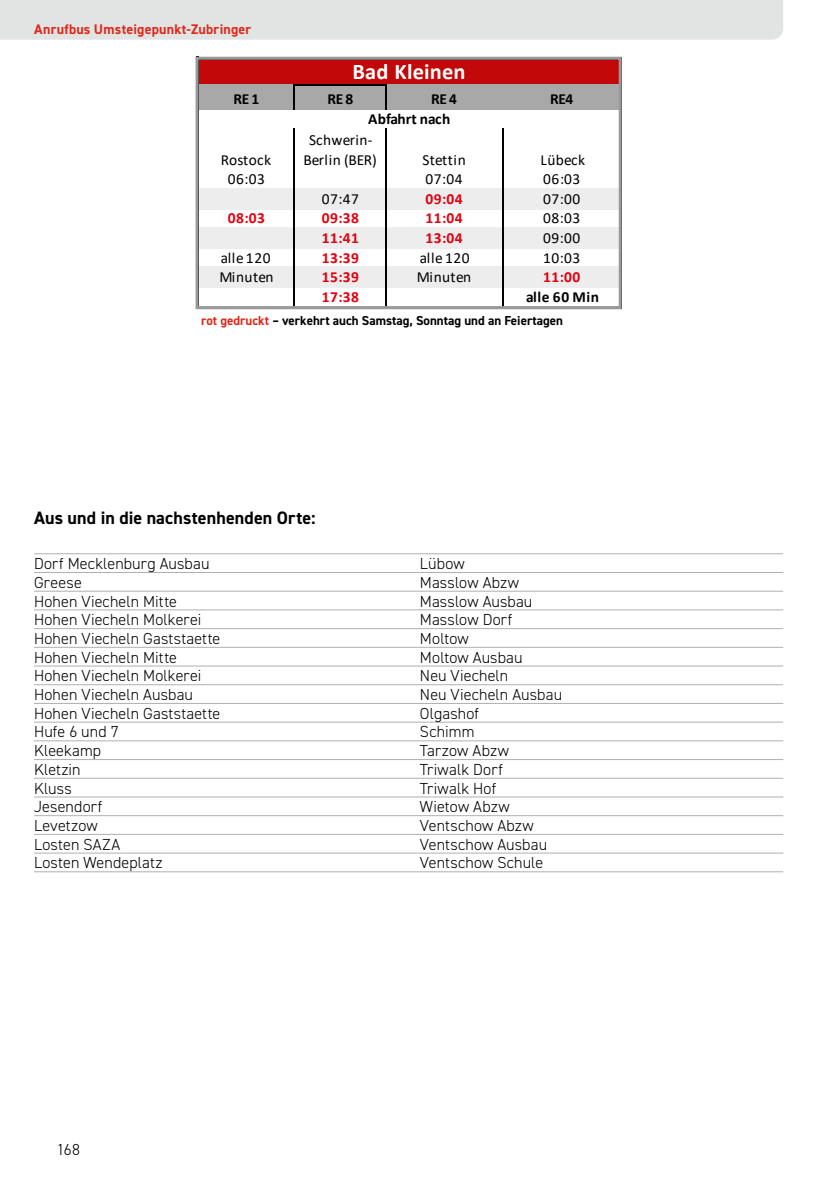
<style>
.page{position:relative;width:840px;height:1191px;background:#fff}
.page>*{position:absolute;margin:0;border:0;box-sizing:border-box;transform-origin:0 0}
.t1{font:700 22.4px "Calibri";letter-spacing:.005em;color:#fff}
.t2{font:700 18px "DIN2014";letter-spacing:.01em;color:#000}
.t3{font:300 16px "DIN2014";letter-spacing:.01em;color:#000}
.t4{font:15.4px/19.6px "Calibri";letter-spacing:.03em;color:#000;text-align:center}
.t5{font:700 15.4px "Calibri";letter-spacing:.04em;color:#e3000f}
.t6{font:700 15.4px "Calibri";letter-spacing:.01em;color:#000}
.t7{font:700 14px "DIN2014";letter-spacing:.015em;color:#dd2a1b}
.t8{font:700 13px "DIN2014";color:#000}
.s1{color:#dd2a1b}
</style>
<div class="page">
<div style="left:0;top:0;width:782px;height:40px;background:#e2e3e3"></div>
<div style="left:197px;top:267px;width:424px;height:21px;background:#ededed"></div>
<div style="left:197px;top:58px;width:424px;height:28px;background:#c30809"></div>
<div style="left:197px;top:85px;width:424px;height:25px;background:#a8a8a8"></div>
<div style="left:197px;top:188px;width:424px;height:21px;background:#ededed"></div>
<div style="left:197px;top:228px;width:424px;height:21px;background:#ededed"></div>
<hr style="left:293px;top:85px;width:2px;height:25px;background:#000">
<hr style="left:384px;top:86px;width:2px;height:24px;background:#000">
<hr style="left:293px;top:128px;width:2px;height:181px;background:#000">
<hr style="left:384px;top:128px;width:2px;height:181px;background:#000">
<hr style="left:502px;top:128px;width:1px;height:181px;background:#000">
<hr style="left:295px;top:85px;width:91px;height:1px;background:#000">
<div style="left:195px;top:57px;width:426px;height:252px;border:3px solid #989999"></div>
<hr style="left:34px;top:572px;width:386px;height:1px;background:#afb0b0">
<hr style="left:420px;top:572px;width:362px;height:1px;background:#afb0b0">
<hr style="left:34px;top:591px;width:386px;height:1px;background:#afb0b0">
<hr style="left:420px;top:591px;width:362px;height:1px;background:#afb0b0">
<hr style="left:34px;top:609px;width:386px;height:1px;background:#afb0b0">
<hr style="left:420px;top:609px;width:362px;height:1px;background:#afb0b0">
<hr style="left:34px;top:628px;width:386px;height:1px;background:#afb0b0">
<hr style="left:420px;top:628px;width:362px;height:1px;background:#afb0b0">
<hr style="left:34px;top:647px;width:386px;height:1px;background:#afb0b0">
<hr style="left:420px;top:647px;width:362px;height:1px;background:#afb0b0">
<hr style="left:34px;top:665px;width:386px;height:1px;background:#afb0b0">
<hr style="left:420px;top:665px;width:362px;height:1px;background:#afb0b0">
<hr style="left:34px;top:684px;width:386px;height:1px;background:#afb0b0">
<hr style="left:420px;top:684px;width:362px;height:1px;background:#afb0b0">
<hr style="left:34px;top:703px;width:386px;height:1px;background:#afb0b0">
<hr style="left:420px;top:703px;width:362px;height:1px;background:#afb0b0">
<hr style="left:34px;top:722px;width:386px;height:1px;background:#afb0b0">
<hr style="left:420px;top:722px;width:362px;height:1px;background:#afb0b0">
<hr style="left:34px;top:740px;width:386px;height:1px;background:#afb0b0">
<hr style="left:420px;top:740px;width:362px;height:1px;background:#afb0b0">
<hr style="left:34px;top:759px;width:386px;height:1px;background:#afb0b0">
<hr style="left:420px;top:759px;width:362px;height:1px;background:#afb0b0">
<hr style="left:34px;top:778px;width:386px;height:1px;background:#afb0b0">
<hr style="left:420px;top:778px;width:362px;height:1px;background:#afb0b0">
<hr style="left:34px;top:796px;width:386px;height:1px;background:#afb0b0">
<hr style="left:420px;top:796px;width:362px;height:1px;background:#afb0b0">
<hr style="left:34px;top:815px;width:386px;height:1px;background:#afb0b0">
<hr style="left:420px;top:815px;width:362px;height:1px;background:#afb0b0">
<hr style="left:34px;top:834px;width:386px;height:1px;background:#afb0b0">
<hr style="left:420px;top:834px;width:362px;height:1px;background:#afb0b0">
<hr style="left:34px;top:852px;width:386px;height:1px;background:#afb0b0">
<hr style="left:420px;top:852px;width:362px;height:1px;background:#afb0b0">
<hr style="left:34px;top:553px;width:386px;height:1px;background:#afb0b0">
<hr style="left:420px;top:553px;width:362px;height:1px;background:#afb0b0">
<hr style="left:34px;top:871px;width:386px;height:1px;background:#afb0b0">
<hr style="left:420px;top:871px;width:362px;height:1px;background:#afb0b0">
<p class="t7" style="left:34px;top:19px;width:219px">Anrufbus Umsteigepunkt-Zubringer</p>
<h1 class="t1" style="left:352px;top:56px;width:114px">Bad Kleinen</h1>
<p class="t6" style="left:368px;top:108px;width:84px">Abfahrt nach</p>
<p class="t6" style="left:233px;top:88px;width:27px">RE 1</p>
<p class="t6" style="left:327px;top:88px;width:27px">RE 8</p>
<p class="t6" style="left:431px;top:88px;width:27px">RE 4</p>
<p class="t6" style="left:550px;top:88px;width:25px">RE4</p>
<p class="t4" style="left:221px;top:149px;width:52px">Rostock</p>
<p class="t4" style="left:303px;top:130px;width:75px">Schwerin-<br>Berlin (BER)</p>
<p class="t4" style="left:422px;top:149px;width:45px">Stettin</p>
<p class="t4" style="left:540px;top:149px;width:46px">Lübeck</p>
<p class="t4" style="left:228px;top:169px;width:39px">06:03</p>
<p class="t4" style="left:425px;top:169px;width:39px">07:04</p>
<p class="t4" style="left:543px;top:169px;width:39px">06:03</p>
<p class="t4" style="left:321px;top:188px;width:39px">07:47</p>
<p class="t5" style="left:425px;top:188px;width:39px">09:04</p>
<p class="t4" style="left:543px;top:188px;width:39px">07:00</p>
<p class="t5" style="left:228px;top:207px;width:39px">08:03</p>
<p class="t5" style="left:321px;top:207px;width:39px">09:38</p>
<p class="t5" style="left:425px;top:207px;width:39px">11:04</p>
<p class="t4" style="left:543px;top:208px;width:39px">08:03</p>
<p class="t5" style="left:321px;top:227px;width:39px">11:41</p>
<p class="t5" style="left:425px;top:227px;width:39px">13:04</p>
<p class="t4" style="left:543px;top:228px;width:39px">09:00</p>
<p class="t4" style="left:221px;top:247px;width:51px">alle 120</p>
<p class="t5" style="left:321px;top:247px;width:39px">13:39</p>
<p class="t4" style="left:419px;top:247px;width:51px">alle 120</p>
<p class="t4" style="left:543px;top:247px;width:39px">10:03</p>
<p class="t4" style="left:219px;top:267px;width:56px">Minuten</p>
<p class="t5" style="left:321px;top:266px;width:39px">15:39</p>
<p class="t4" style="left:417px;top:267px;width:56px">Minuten</p>
<p class="t5" style="left:543px;top:266px;width:39px">11:00</p>
<p class="t5" style="left:321px;top:286px;width:39px">17:38</p>
<p class="t6" style="left:526px;top:286px;width:74px">alle 60 Min</p>
<p class="t8" style="left:201px;top:312px;width:363px"><span class="s1">rot gedruckt</span> – verkehrt auch Samstag, Sonntag und an Feiertagen</p>
<p class="t2" style="left:34px;top:506px;width:283px">Aus und in die nachstenhenden Orte:</p>
<p class="t3" style="left:34px;top:554px;width:177px">Dorf Mecklenburg Ausbau</p>
<p class="t3" style="left:420px;top:554px;width:46px">Lübow</p>
<p class="t3" style="left:34px;top:572px;width:49px">Greese</p>
<p class="t3" style="left:420px;top:572px;width:101px">Masslow Abzw</p>
<p class="t3" style="left:34px;top:591px;width:144px">Hohen Viecheln Mitte</p>
<p class="t3" style="left:420px;top:591px;width:114px">Masslow Ausbau</p>
<p class="t3" style="left:34px;top:610px;width:169px">Hohen Viecheln Molkerei</p>
<p class="t3" style="left:420px;top:610px;width:94px">Masslow Dorf</p>
<p class="t3" style="left:34px;top:628px;width:188px">Hohen Viecheln Gaststaette</p>
<p class="t3" style="left:420px;top:628px;width:50px">Moltow</p>
<p class="t3" style="left:34px;top:647px;width:144px">Hohen Viecheln Mitte</p>
<p class="t3" style="left:420px;top:647px;width:104px">Moltow Ausbau</p>
<p class="t3" style="left:34px;top:666px;width:169px">Hohen Viecheln Molkerei</p>
<p class="t3" style="left:420px;top:666px;width:90px">Neu Viecheln</p>
<p class="t3" style="left:34px;top:685px;width:160px">Hohen Viecheln Ausbau</p>
<p class="t3" style="left:420px;top:685px;width:143px">Neu Viecheln Ausbau</p>
<p class="t3" style="left:34px;top:703px;width:188px">Hohen Viecheln Gaststaette</p>
<p class="t3" style="left:420px;top:703px;width:60px">Olgashof</p>
<p class="t3" style="left:34px;top:722px;width:86px">Hufe 6 und 7</p>
<p class="t3" style="left:420px;top:722px;width:56px">Schimm</p>
<p class="t3" style="left:34px;top:741px;width:69px">Kleekamp</p>
<p class="t3" style="left:420px;top:741px;width:90px">Tarzow Abzw</p>
<p class="t3" style="left:34px;top:759px;width:48px">Kletzin</p>
<p class="t3" style="left:420px;top:759px;width:84px">Triwalk Dorf</p>
<p class="t3" style="left:34px;top:778px;width:39px">Kluss</p>
<p class="t3" style="left:420px;top:778px;width:78px">Triwalk Hof</p>
<p class="t3" style="left:34px;top:797px;width:70px">Jesendorf</p>
<p class="t3" style="left:420px;top:797px;width:91px">Wietow Abzw</p>
<p class="t3" style="left:34px;top:815px;width:65px">Levetzow</p>
<p class="t3" style="left:420px;top:815px;width:115px">Ventschow Abzw</p>
<p class="t3" style="left:34px;top:834px;width:88px">Losten SAZA</p>
<p class="t3" style="left:420px;top:834px;width:128px">Ventschow Ausbau</p>
<p class="t3" style="left:34px;top:853px;width:130px">Losten Wendeplatz</p>
<p class="t3" style="left:420px;top:853px;width:125px">Ventschow Schule</p>
<p class="t3" style="left:57px;top:1139px;width:25px">168</p>
</div>
